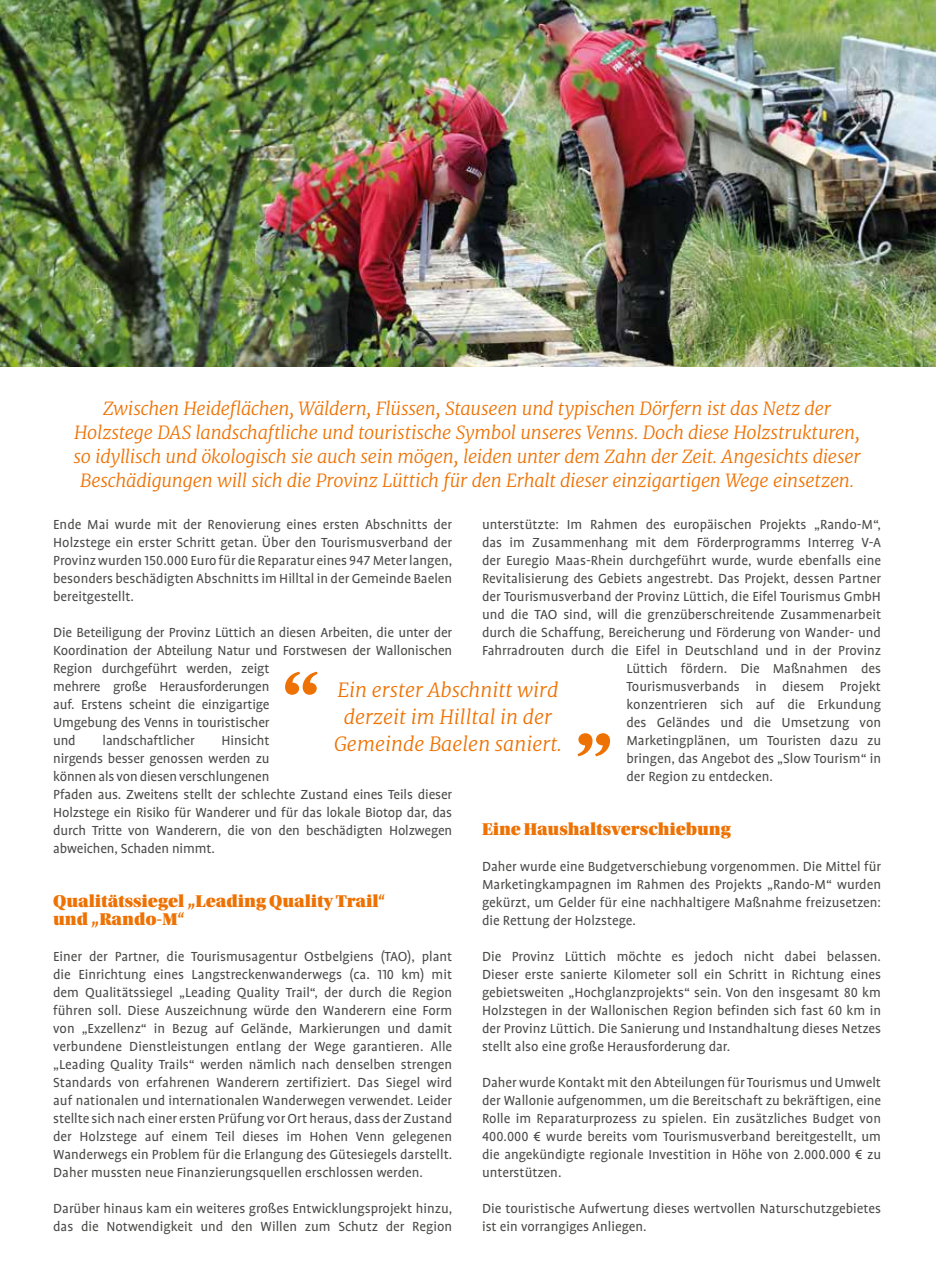
<style>
.page{position:relative;width:936px;height:1276px;background:#fff}
.page>*{position:absolute;margin:0;border:0;box-sizing:border-box;transform-origin:0 0}
.t1{font:italic 300 19.5px/27px "Merriweather";color:#ee7203;text-align:center}
.t2{font:italic 300 18px/24px "Merriweather";letter-spacing:-.015em;color:#ee7203;text-align:center}
.t3{font:18px/18px "Utopia Std Black Headline";color:#ee7203}
.t4{font:15px/18px "Profile OT";color:#4a4a49;text-align:justify}
</style>
<div class="page">
<img style="left:0;top:0;width:935px;height:367px">
<svg style="left:285px;top:672px;width:32px;height:23px"></svg>
<svg style="left:577px;top:733px;width:33px;height:23px"></svg>
<p class="t2" style="left:74px;top:396px;width:788px">Zwischen Heideflächen, Wäldern, Flüssen, Stauseen und typischen Dörfern ist das Netz der Holzstege DAS landschaftliche und touristische Symbol unseres Venns. Doch diese Holzstrukturen, so idyllisch und ökologisch sie auch sein mögen, leiden unter dem Zahn der Zeit. Angesichts dieser Beschädigungen will sich die Provinz Lüttich für den Erhalt dieser einzigartigen Wege einsetzen.</p>
<p class="t4" style="left:53px;top:515px;width:400px">Ende Mai wurde mit der Renovierung eines ersten Abschnitts der Holzstege ein erster Schritt getan. Über den Tourismusverband der Provinz wurden 150.000 Euro für die Reparatur eines 947 Meter langen, besonders beschädigten Abschnitts im Hilltal in der Gemeinde Baelen bereitgestellt.</p>
<p class="t4" style="left:53px;top:623px;width:400px;text-align:left">Die Beteiligung der Provinz Lüttich an diesen Arbeiten, die unter der Koordination der Abteilung Natur und Forstwesen der Wallonischen Region durchgeführt werden, zeigt<br>mehrere große Herausforderungen<br>auf. Erstens scheint die einzigartige<br>Umgebung des Venns in touristischer<br>und</p>
<p class="t4" style="left:482px;top:515px;width:400px">unterstützte: Im Rahmen des europäischen Projekts „Rando-M“,</p>
<p class="t4" style="left:482px;top:533px;width:400px">das im Zusammenhang mit dem Förderprogramms Interreg V-A</p>
<p class="t4" style="left:482px;top:551px;width:400px">der Euregio Maas-Rhein durchgeführt wurde, wurde ebenfalls eine</p>
<p class="t4" style="left:482px;top:569px;width:400px">Revitalisierung des Gebiets angestrebt. Das Projekt, dessen Partner</p>
<p class="t4" style="left:482px;top:587px;width:400px">der Tourismusverband der Provinz Lüttich, die Eifel Tourismus GmbH</p>
<p class="t4" style="left:482px;top:605px;width:400px">und die TAO sind, will die grenzüberschreitende Zusammenarbeit</p>
<p class="t4" style="left:482px;top:623px;width:400px">durch die Schaffung, Bereicherung und Förderung von Wander- und</p>
<p class="t4" style="left:482px;top:641px;width:400px">Fahrradrouten durch die Eifel in Deutschland und in der Provinz</p>
<p class="t4" style="left:626px;top:659px;width:256px">Lüttich fördern. Die Maßnahmen des</p>
<p class="t4" style="left:626px;top:677px;width:256px">Tourismusverbands in diesem Projekt</p>
<p class="t4" style="left:626px;top:695px;width:256px">konzentrieren sich auf die Erkundung</p>
<p class="t4" style="left:626px;top:713px;width:256px">des Geländes und die Umsetzung von</p>
<p class="t4" style="left:626px;top:731px;width:256px">Marketingplänen, um Touristen dazu zu</p>
<p class="t4" style="left:626px;top:749px;width:256px">bringen, das Angebot des „Slow Tourism“ in</p>
<p class="t4" style="left:626px;top:767px;width:148px">der Region zu entdecken.</p>
<p class="t3" style="left:482px;top:820px;width:250px">Eine Haushaltsverschiebung</p>
<p class="t4" style="left:482px;top:857px;width:400px">Daher wurde eine Budgetverschiebung vorgenommen. Die Mittel für Marketingkampagnen im Rahmen des Projekts „Rando-M“ wurden gekürzt, um Gelder für eine nachhaltigere Maßnahme freizusetzen: die Rettung der Holzstege.</p>
<p class="t4" style="left:482px;top:947px;width:400px">Die Provinz Lüttich möchte es jedoch nicht dabei belassen.<br>Dieser erste sanierte Kilometer soll ein Schritt in Richtung eines gebietsweiten „Hochglanzprojekts“ sein. Von den insgesamt 80 km Holzstegen in der Wallonischen Region befinden sich fast 60 km in der Provinz Lüttich. Die Sanierung und Instandhaltung dieses Netzes stellt also eine große Herausforderung dar.</p>
<p class="t4" style="left:482px;top:1073px;width:400px">Daher wurde Kontakt mit den Abteilungen für Tourismus und Umwelt der Wallonie aufgenommen, um die Bereitschaft zu bekräftigen, eine Rolle im Reparaturprozess zu spielen. Ein zusätzliches Budget von 400.000 € wurde bereits vom Tourismusverband bereitgestellt, um die angekündigte regionale Investition in Höhe von 2.000.000 € zu unterstützen.</p>
<p class="t4" style="left:482px;top:1199px;width:400px">Die touristische Aufwertung dieses wertvollen Naturschutzgebietes ist ein vorrangiges Anliegen.</p>
<h1 class="t1" style="left:334px;top:676px;width:229px">Ein erster Abschnitt wird derzeit im Hilltal in der<br>Gemeinde Baelen saniert.</h1>
<p class="t4" style="left:53px;top:731px;width:400px;text-align:left;text-indent:168px">Hinsicht<br>nirgends besser genossen werden zu<br>können als von diesen verschlungenen<br>Pfaden aus. Zweitens stellt der schlechte Zustand eines Teils dieser Holzstege ein Risiko für Wanderer und für das lokale Biotop dar, das durch Tritte von Wanderern, die von den beschädigten Holzwegen abweichen, Schaden nimmt.</p>
<p class="t3" style="left:53px;top:892px;width:333px">Qualitätssiegel „Leading Quality Trail“ und „Rando-M“</p>
<p class="t4" style="left:53px;top:947px;width:400px">Einer der Partner, die Tourismusagentur Ostbelgiens (TAO), plant die Einrichtung eines Langstreckenwanderwegs (ca. 110 km) mit dem Qualitätssiegel „Leading Quality Trail“, der durch die Region führen soll. Diese Auszeichnung würde den Wanderern eine Form von „Exzellenz“ in Bezug auf Gelände, Markierungen und damit verbundene Dienstleistungen entlang der Wege garantieren. Alle „Leading Quality Trails“ werden nämlich nach denselben strengen Standards von erfahrenen Wanderern zertifiziert. Das Siegel wird auf nationalen und internationalen Wanderwegen verwendet. Leider stellte sich nach einer ersten Prüfung vor Ort heraus, dass der Zustand der Holzstege auf einem Teil dieses im Hohen Venn gelegenen Wanderwegs ein Problem für die Erlangung des Gütesiegels darstellt.<br>Daher mussten neue Finanzierungsquellen erschlossen werden.</p>
<p class="t4" style="left:53px;top:1199px;width:400px">Darüber hinaus kam ein weiteres großes Entwicklungsprojekt hinzu, das die Notwendigkeit und den Willen zum Schutz der Region</p>
<p class="t4" style="left:103px;top:731px;width:94px">landschaftlicher</p>
</div>
